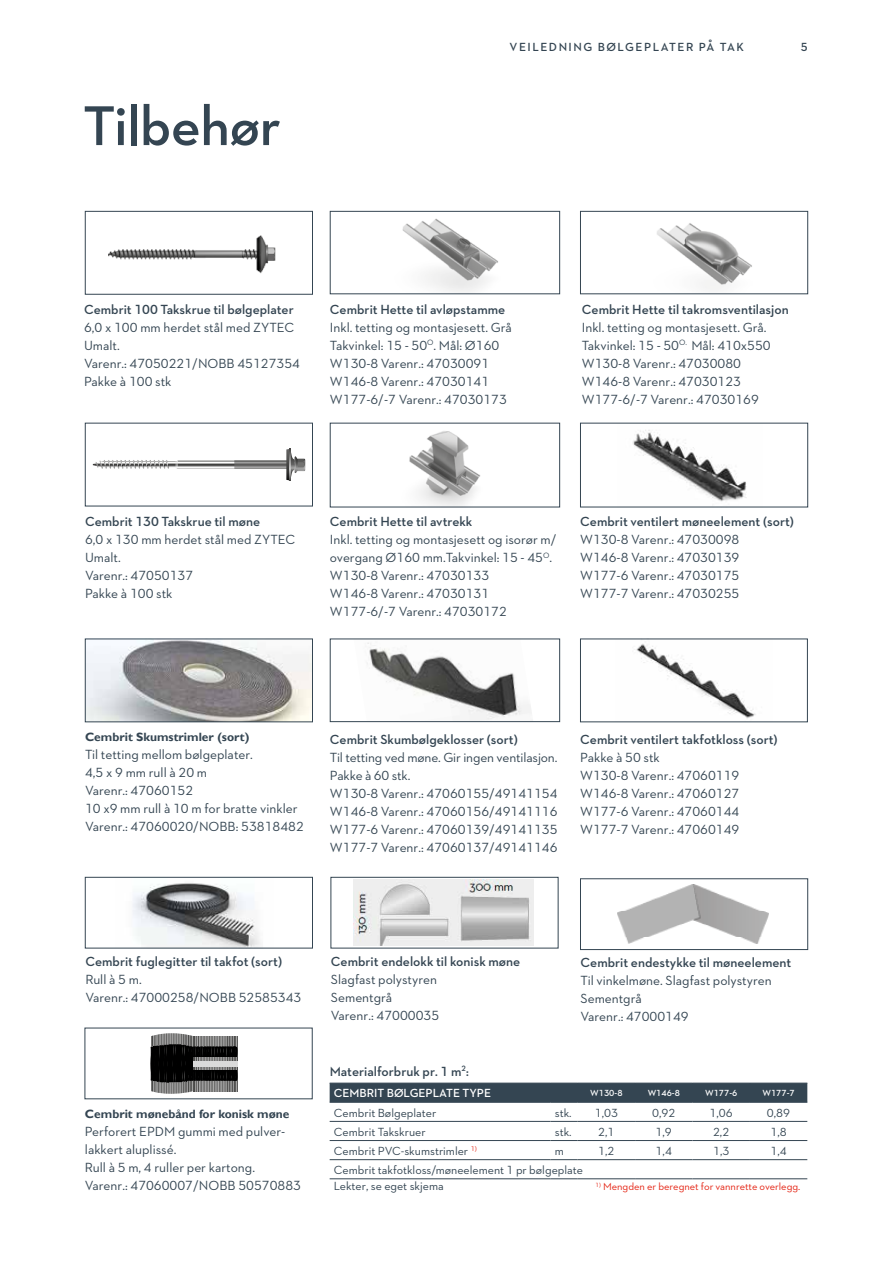
<style>
.page{position:relative;width:893px;height:1263px;background:#fff}
.page>*{position:absolute;margin:0;border:0;box-sizing:border-box;transform-origin:0 0}
.t1{font:600 57px "Neutraface 2 Text";letter-spacing:-.01em;color:#344552}
.t2{font:13.5px/18px "Neutraface 2 Text";color:#344552}
.t3{font:600 13.5px "Neutraface 2 Text";color:#344552}
.t4{font:12px/16.2px "Neutraface 2 Text";color:#344552}
.t5{font:700 12px "Gill Sans";color:#344552}
.t6{font:600 12px "Neutraface 2 Text";letter-spacing:.125em;color:#344552}
.t7{font:600 12px "Neutraface 2 Text";color:#fff}
.t8{font:10.5px "Neutraface 2 Text";color:#e42313}
.t9{font:600 9px "Neutraface 2 Text";color:#fff}
</style>
<div class="page">
<div style="left:331px;top:877px;width:227px;height:71px;border:1px solid #344552"></div>
<img style="left:636px;top:644px;width:120px;height:75px">
<img style="left:132px;top:883px;width:129px;height:63px">
<div style="left:85px;top:877px;width:228px;height:71px;border:1px solid #344552"></div>
<img style="left:367px;top:642px;width:165px;height:78px">
<div style="left:330px;top:639px;width:230px;height:83px;border:1px solid #344552"></div>
<img style="left:402px;top:218px;width:96px;height:74px">
<div style="left:330px;top:211px;width:230px;height:83px;border:1px solid #344552"></div>
<img style="left:657px;top:223px;width:95px;height:67px">
<div style="left:580px;top:211px;width:228px;height:83px;border:1px solid #344552"></div>
<img style="left:87px;top:641px;width:224px;height:79px">
<div style="left:85px;top:639px;width:228px;height:83px;border:1px solid #344552"></div>
<img style="left:409px;top:431px;width:72px;height:74px">
<img style="left:633px;top:430px;width:114px;height:72px">
<div style="left:85px;top:211px;width:228px;height:83px;border:1px solid #344552"></div>
<svg style="left:330px;top:1083px;width:477px;height:20px;background:#354653"></svg>
<hr style="left:578px;top:1102px;width:57px;height:1px;background:#344552">
<hr style="left:635px;top:1102px;width:57px;height:1px;background:#344552">
<hr style="left:692px;top:1102px;width:58px;height:1px;background:#344552">
<hr style="left:750px;top:1102px;width:57px;height:1px;background:#344552">
<hr style="left:330px;top:1121px;width:221px;height:1px;background:#344552">
<svg style="left:551px;top:1121px;width:27px;height:1px"></svg>
<hr style="left:578px;top:1121px;width:57px;height:1px;background:#344552">
<hr style="left:635px;top:1121px;width:57px;height:1px;background:#344552">
<hr style="left:692px;top:1121px;width:58px;height:1px;background:#344552">
<hr style="left:750px;top:1121px;width:57px;height:1px;background:#344552">
<hr style="left:330px;top:1140px;width:221px;height:1px;background:#344552">
<svg style="left:551px;top:1140px;width:27px;height:1px"></svg>
<hr style="left:578px;top:1140px;width:57px;height:1px;background:#344552">
<hr style="left:635px;top:1140px;width:57px;height:1px;background:#344552">
<hr style="left:692px;top:1140px;width:58px;height:1px;background:#344552">
<hr style="left:750px;top:1140px;width:57px;height:1px;background:#344552">
<hr style="left:330px;top:1159px;width:221px;height:1px;background:#344552">
<svg style="left:551px;top:1159px;width:27px;height:1px"></svg>
<hr style="left:578px;top:1159px;width:57px;height:1px;background:#344552">
<hr style="left:635px;top:1159px;width:57px;height:1px;background:#344552">
<hr style="left:692px;top:1159px;width:58px;height:1px;background:#344552">
<hr style="left:750px;top:1159px;width:57px;height:1px;background:#344552">
<hr style="left:330px;top:1178px;width:221px;height:1px;background:#344552">
<svg style="left:551px;top:1178px;width:27px;height:1px"></svg>
<hr style="left:578px;top:1178px;width:57px;height:1px;background:#344552">
<hr style="left:635px;top:1178px;width:57px;height:1px;background:#344552">
<hr style="left:692px;top:1178px;width:58px;height:1px;background:#344552">
<hr style="left:750px;top:1178px;width:57px;height:1px;background:#344552">
<svg style="left:151px;top:1033px;width:87px;height:61px;background:#4b4b4b"></svg>
<div style="left:194px;top:1061px;width:44px;height:5px;background:#dadada"></div>
<img style="left:354px;top:880px;width:180px;height:65px">
<img style="left:109px;top:235px;width:167px;height:39px">
<svg style="left:93px;top:449px;width:212px;height:32px"></svg>
<img style="left:618px;top:885px;width:151px;height:59px">
<div style="left:580px;top:878px;width:228px;height:72px;border:1px solid #344552"></div>
<h1 class="t1" style="left:83px;top:90px;width:199px">Tilbehør</h1>
<p class="t6" style="left:510px;top:39px;width:236px">VEILEDNING BØLGEPLATER PÅ TAK</p>
<p class="t6" style="left:801px;top:39px;width:8px">5</p>
<p class="t3" style="left:84px;top:300px;width:211px">Cembrit 100 Takskrue til bølgeplater</p>
<p class="t2" style="left:84px;top:318px;width:218px">6,0 x 100 mm herdet stål med ZYTEC<br>Umalt.<br>Varenr.: 47050221/NOBB 45127354<br>Pakke à 100 stk</p>
<p class="t3" style="left:330px;top:300px;width:177px">Cembrit Hette til avløpstamme</p>
<p class="t2" style="left:330px;top:318px;width:183px">Inkl. tetting og montasjesett. Grå<br>Takvinkel: 15 - 50<sup>O</sup>. Mål: Ø160<br>W130-8 Varenr.: 47030091<br>W146-8 Varenr.: 47030141<br>W177-6/-7 Varenr.: 47030173</p>
<p class="t3" style="left:582px;top:300px;width:208px">Cembrit Hette til takromsventilasjon</p>
<p class="t2" style="left:582px;top:318px;width:190px">Inkl. tetting og montasjesett. Grå.<br>Takvinkel: 15 - 50<sup>O.</sup> Mål: 410x550<br>W130-8 Varenr.: 47030080<br>W146-8 Varenr.: 47030123<br>W177-6/-7 Varenr.: 47030169</p>
<p class="t3" style="left:85px;top:513px;width:177px">Cembrit 130 Takskrue til møne</p>
<p class="t2" style="left:85px;top:531px;width:212px">6,0 x 130 mm herdet stål med ZYTEC<br>Umalt.<br>Varenr.: 47050137<br>Pakke à 100 stk</p>
<p class="t3" style="left:330px;top:513px;width:144px">Cembrit Hette til avtrekk</p>
<p class="t2" style="left:330px;top:531px;width:228px">Inkl. tetting og montasjesett og isorør m/ overgang Ø160 mm.Takvinkel: 15 - 45<sup>O</sup>.<br>W130-8 Varenr.: 47030133<br>W146-8 Varenr.: 47030131<br>W177-6/-7 Varenr.: 47030172</p>
<p class="t3" style="left:580px;top:513px;width:215px">Cembrit ventilert møneelement (sort)</p>
<p class="t2" style="left:580px;top:531px;width:161px;text-align:justify">W130-8 Varenr.: 47030098<br>W146-8 Varenr.: 47030139<br>W177-6 Varenr.: 47030175<br>W177-7 Varenr.: 47030255</p>
<p class="t5" style="left:85px;top:730px;width:166px">Cembrit Skumstrimler (sort)</p>
<p class="t2" style="left:85px;top:746px;width:220px">Til tetting mellom bølgeplater.<br>4,5 x 9 mm rull à 20 m<br>Varenr.: 47060152<br>10 x9 mm rull à 10 m for bratte vinkler<br>Varenr.: 47060020/NOBB: 53818482</p>
<p class="t3" style="left:330px;top:730px;width:189px">Cembrit Skumbølgeklosser (sort)</p>
<p class="t2" style="left:330px;top:748px;width:229px">Til tetting ved møne. Gir ingen ventilasjon.<br>Pakke à 60 stk.<br>W130-8 Varenr.: 47060155/49141154<br>W146-8 Varenr.: 47060156/49141116<br>W177-6 Varenr.: 47060139/49141135<br>W177-7 Varenr.: 47060137/49141146</p>
<p class="t3" style="left:580px;top:730px;width:199px">Cembrit ventilert takfotkloss (sort)</p>
<p class="t2" style="left:580px;top:748px;width:161px">Pakke à 50 stk<br>W130-8 Varenr.: 47060119<br>W146-8 Varenr.: 47060127<br>W177-6 Varenr.: 47060144<br>W177-7 Varenr.: 47060149</p>
<p class="t3" style="left:85px;top:952px;width:198px">Cembrit fuglegitter til takfot (sort)</p>
<p class="t2" style="left:85px;top:970px;width:218px">Rull à 5 m.<br>Varenr.: 47000258/NOBB 52585343</p>
<p class="t5" style="left:85px;top:1107px;width:206px">Cembrit mønebånd for konisk møne</p>
<p class="t2" style="left:85px;top:1122px;width:218px">Perforert EPDM gummi med pulver&shy;lakkert aluplissé.<br>Rull à 5 m, 4 ruller per kartong.<br>Varenr.: 47060007/NOBB 50570883</p>
<p class="t3" style="left:331px;top:952px;width:191px">Cembrit endelokk til konisk møne</p>
<p class="t2" style="left:331px;top:970px;width:110px">Slagfast polystyren<br>Sementgrå<br>Varenr.: 47000035</p>
<p class="t3" style="left:330px;top:1063px;width:140px">Materialforbruk pr. 1 m<sup>2</sup>:</p>
<p class="t3" style="left:581px;top:954px;width:212px">Cembrit endestykke til møneelement</p>
<p class="t2" style="left:581px;top:971px;width:193px">Til vinkelmøne. Slagfast polystyren<br>Sementgrå<br>Varenr.: 47000149</p>
<p class="t7" style="left:334px;top:1086px;width:159px">CEMBRIT BØLGEPLATE TYPE</p>
<p class="t9" style="left:590px;top:1087px;width:34px">W130-8</p>
<p class="t9" style="left:648px;top:1087px;width:34px">W146-8</p>
<p class="t9" style="left:705px;top:1087px;width:34px">W177-6</p>
<p class="t9" style="left:762px;top:1087px;width:34px">W177-7</p>
<p class="t4" style="left:334px;top:1104px;width:104px">Cembrit Bølgeplater</p>
<p class="t4" style="left:555px;top:1104px;width:18px">stk.</p>
<p class="t4" style="left:595px;top:1104px;width:25px">1,03</p>
<p class="t4" style="left:652px;top:1104px;width:25px">0,92</p>
<p class="t4" style="left:709px;top:1104px;width:25px">1,06</p>
<p class="t4" style="left:767px;top:1104px;width:25px">0,89</p>
<p class="t4" style="left:334px;top:1123px;width:93px">Cembrit Takskruer</p>
<p class="t4" style="left:555px;top:1123px;width:18px">stk.</p>
<p class="t4" style="left:598px;top:1123px;width:18px">2,1</p>
<p class="t4" style="left:656px;top:1123px;width:18px">1,9</p>
<p class="t4" style="left:713px;top:1123px;width:18px">2,2</p>
<p class="t4" style="left:770px;top:1123px;width:18px">1,8</p>
<p class="t4" style="left:334px;top:1142px;width:145px">Cembrit PVC-skumstrimler <sup>1)</sup></p>
<p class="t4" style="left:555px;top:1142px;width:11px">m</p>
<p class="t4" style="left:598px;top:1142px;width:18px">1,2</p>
<p class="t4" style="left:656px;top:1142px;width:18px">1,4</p>
<p class="t4" style="left:713px;top:1142px;width:18px">1,3</p>
<p class="t4" style="left:770px;top:1142px;width:18px">1,4</p>
<p class="t4" style="left:334px;top:1161px;width:251px">Cembrit takfotkloss/møneelement 1 pr bølgeplate<br>Lekter, se eget skjema</p>
<p class="t8" style="left:596px;top:1180px;width:206px"><sup>1)</sup> Mengden er beregnet for vannrette overlegg.</p>
</div>
